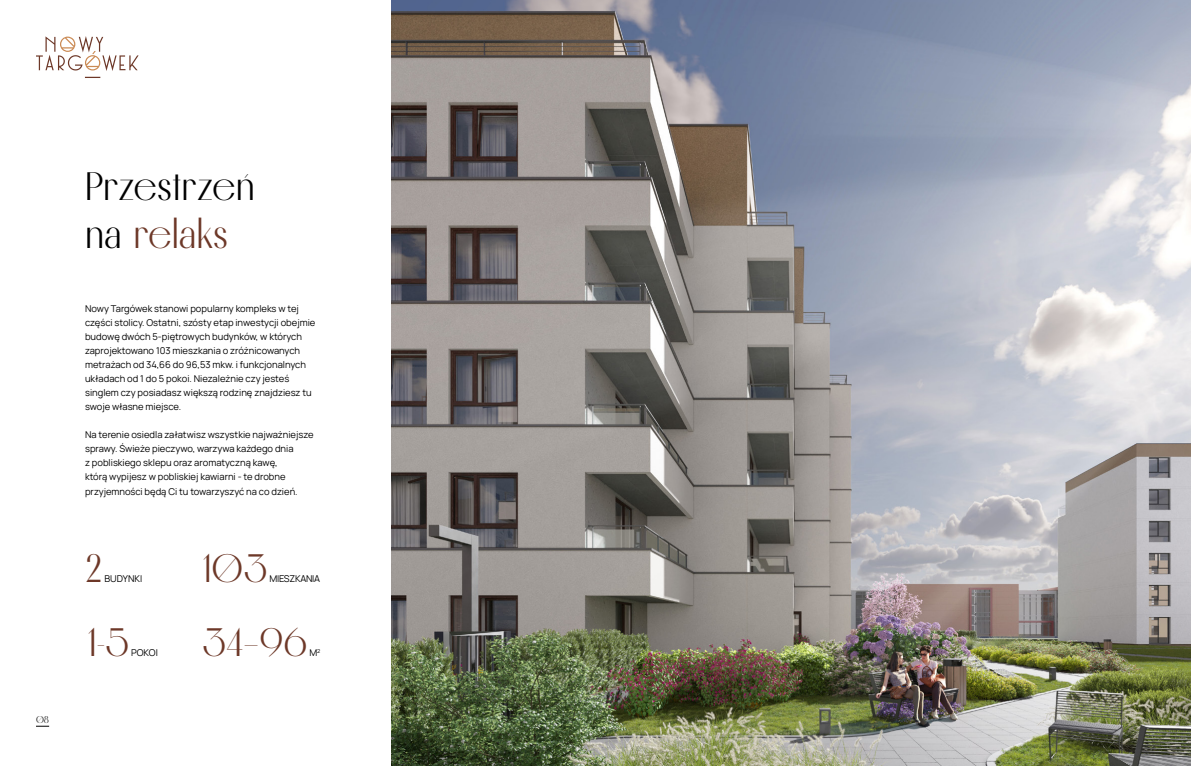
<style>
.page{position:relative;width:1191px;height:766px;background:#fff}
.page>*{position:absolute;margin:0;border:0;box-sizing:border-box;transform-origin:0 0}
.t1{font:40px/48px "Melodrama";color:#000}
.t2{font:40px "Melodrama";color:#6d3828}
.t3{font:10px "Melodrama";color:#000}
.t4{font:9.4px/14px "Manrope";color:#000}
.t5{font:9.4px "Manrope";letter-spacing:-.025em;color:#000}
.s1{color:#6d3828}
</style>
<div class="page">
<svg style="left:36px;top:36px;width:103px;height:42px"></svg>
<svg style="left:36px;top:725px;width:13px;height:1px"></svg>
<img style="left:391px;top:0;width:800px;height:765px">
<p class="t3" style="left:36px;top:714px;width:15px">08</p>
<h1 class="t1" style="left:85px;top:163px;width:171px">Przestrzeń na <span class="s1">relaks</span></h1>
<p class="t4" style="left:85px;top:301px;width:232px">Nowy Targówek stanowi popularny kompleks w tej części stolicy. Ostatni, szósty etap inwestycji obejmie budowę dwóch 5-piętrowych budynków, w których zaprojektowano 103 mieszkania o zróżnicowanych metrażach od 34,66 do 96,53 mkw. i funkcjonalnych układach od 1 do 5 pokoi. Niezależnie czy jesteś singlem czy posiadasz większą rodzinę znajdziesz tu swoje własne miejsce.</p>
<p class="t4" style="left:85px;top:427px;width:230px">Na terenie osiedla załatwisz wszystkie najważniejsze sprawy. Świeże pieczywo, warzywa każdego dnia<br>z pobliskiego sklepu oraz aromatyczną kawę,<br>którą wypijesz w pobliskiej kawiarni - te drobne</p>
<p class="t4" style="left:85px;top:484px;width:214px">przyjemności będą Ci tu towarzyszyć na co dzień.</p>
<h1 class="t2" style="left:85px;top:545px;width:19px">2</h1>
<p class="t4" style="left:104px;top:570px;width:39px">BUDYNKI</p>
<h1 class="t2" style="left:202px;top:545px;width:67px">103</h1>
<p class="t5" style="left:269px;top:571px;width:52px">MIESZKANIA</p>
<h1 class="t2" style="left:87px;top:620px;width:43px">1-5</h1>
<p class="t4" style="left:131px;top:645px;width:28px">POKOI</p>
<h1 class="t2" style="left:202px;top:620px;width:107px">34-96</h1>
<p class="t4" style="left:309px;top:645px;width:12px">M<sup>2</sup></p>
</div>
